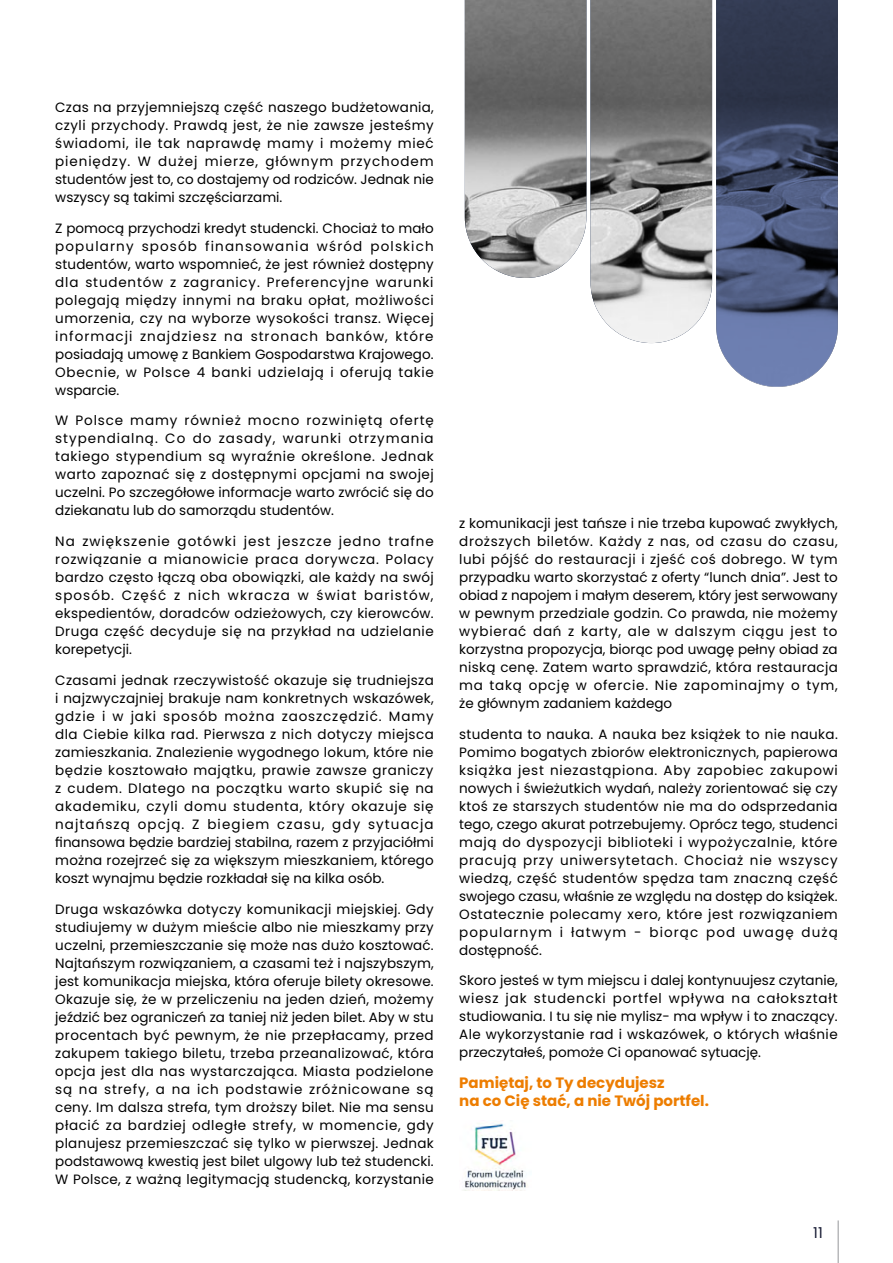
<style>
.page{position:relative;width:893px;height:1263px;background:#fff}
.page>*{position:absolute;margin:0;border:0;box-sizing:border-box;transform-origin:0 0}
.t1{font:700 15px/18px "Poppins";color:#ed7d00}
.t2{font:15px "Poppins";color:#1b1f37}
.t3{font:13.5px/18px "Poppins";letter-spacing:.005em;color:#000;text-align:justify}
</style>
<div class="page">
<img style="left:464px;top:1123px;width:64px;height:68px">
<img style="left:465px;top:0;width:248px;height:344px">
<svg style="left:716px;top:0;width:122px;height:387px;background:#4a5472"></svg>
<hr style="left:838px;top:1220px;width:1px;height:43px;background:#959799">
<p class="t3" style="left:55px;top:98px;width:380px">Czas na przyjemniejszą część naszego budżetowania, czyli przychody. Prawdą jest, że nie zawsze jesteśmy świadomi, ile tak naprawdę mamy i możemy mieć pieniędzy. W dużej mierze, głównym przychodem studentów jest to, co dostajemy od rodziców. Jednak nie wszyscy są takimi szczęściarzami.</p>
<p class="t3" style="left:55px;top:219px;width:380px">Z pomocą przychodzi kredyt studencki. Chociaż to mało popularny sposób finansowania wśród polskich studentów, warto wspomnieć, że jest również dostępny dla studentów z zagranicy. Preferencyjne warunki polegają między innymi na braku opłat, możliwości umorzenia, czy na wyborze wysokości transz. Więcej informacji znajdziesz na stronach banków, które posiadają umowę z Bankiem Gospodarstwa Krajowego.<br>Obecnie, w Polsce 4 banki udzielają i oferują takie wsparcie.</p>
<p class="t3" style="left:55px;top:412px;width:380px">W Polsce mamy również mocno rozwiniętą ofertę stypendialną. Co do zasady, warunki otrzymania takiego stypendium są wyraźnie określone. Jednak warto zapoznać się z dostępnymi opcjami na swojej uczelni. Po szczegółowe informacje warto zwrócić się do dziekanatu lub do samorządu studentów.</p>
<p class="t3" style="left:55px;top:532px;width:380px">Na zwiększenie gotówki jest jeszcze jedno trafne rozwiązanie a mianowicie praca dorywcza. Polacy bardzo często łączą oba obowiązki, ale każdy na swój sposób. Część z nich wkracza w świat baristów, ekspedientów, doradców odzieżowych, czy kierowców.<br>Druga część decyduje się na przykład na udzielanie korepetycji.</p>
<p class="t3" style="left:55px;top:671px;width:380px">Czasami jednak rzeczywistość okazuje się trudniejsza i najzwyczajniej brakuje nam konkretnych wskazówek, gdzie i w jaki sposób można zaoszczędzić. Mamy dla Ciebie kilka rad. Pierwsza z nich dotyczy miejsca zamieszkania. Znalezienie wygodnego lokum, które nie będzie kosztowało majątku, prawie zawsze graniczy z cudem. Dlatego na początku warto skupić się na akademiku, czyli domu studenta, który okazuje się najtańszą opcją. Z biegiem czasu, gdy sytuacja finansowa będzie bardziej stabilna, razem z przyjaciółmi można rozejrzeć się za większym mieszkaniem, którego koszt wynajmu będzie rozkładał się na kilka osób.</p>
<p class="t3" style="left:55px;top:900px;width:380px">Druga wskazówka dotyczy komunikacji miejskiej. Gdy studiujemy w dużym mieście albo nie mieszkamy przy uczelni, przemieszczanie się może nas dużo kosztować.<br>Najtańszym rozwiązaniem, a czasami też i najszybszym, jest komunikacja miejska, która oferuje bilety okresowe.<br>Okazuje się, że w przeliczeniu na jeden dzień, możemy jeździć bez ograniczeń za taniej niż jeden bilet. Aby w stu procentach być pewnym, że nie przepłacamy, przed zakupem takiego biletu, trzeba przeanalizować, która opcja jest dla nas wystarczająca. Miasta podzielone są na strefy, a na ich podstawie zróżnicowane są ceny. Im dalsza strefa, tym droższy bilet. Nie ma sensu płacić za bardziej odległe strefy, w momencie, gdy planujesz przemieszczać się tylko w pierwszej. Jednak podstawową kwestią jest bilet ulgowy lub też studencki.<br>W Polsce, z ważną legitymacją studencką, korzystanie</p>
<p class="t3" style="left:459px;top:514px;width:380px">z komunikacji jest tańsze i nie trzeba kupować zwykłych, droższych biletów. Każdy z nas, od czasu do czasu, lubi pójść do restauracji i zjeść coś dobrego. W tym przypadku warto skorzystać z oferty “lunch dnia”. Jest to obiad z napojem i małym deserem, który jest serwowany w pewnym przedziale godzin. Co prawda, nie możemy wybierać dań z karty, ale w dalszym ciągu jest to korzystna propozycja, biorąc pod uwagę pełny obiad za niską cenę. Zatem warto sprawdzić, która restauracja ma taką opcję w ofercie. Nie zapominajmy o tym, że głównym zadaniem każdego</p>
<p class="t3" style="left:459px;top:725px;width:380px">studenta to nauka. A nauka bez książek to nie nauka.<br>Pomimo bogatych zbiorów elektronicznych, papierowa książka jest niezastąpiona. Aby zapobiec zakupowi nowych i świeżutkich wydań, należy zorientować się czy ktoś ze starszych studentów nie ma do odsprzedania tego, czego akurat potrzebujemy. Oprócz tego, studenci mają do dyspozycji biblioteki i wypożyczalnie, które pracują przy uniwersytetach. Chociaż nie wszyscy wiedzą, część studentów spędza tam znaczną część swojego czasu, właśnie ze względu na dostęp do książek.<br>Ostatecznie polecamy xero, które jest rozwiązaniem popularnym i łatwym - biorąc pod uwagę dużą dostępność.</p>
<p class="t3" style="left:459px;top:971px;width:380px">Skoro jesteś w tym miejscu i dalej kontynuujesz czytanie, wiesz jak studencki portfel wpływa na całokształt studiowania. I tu się nie mylisz- ma wpływ i to znaczący.<br>Ale wykorzystanie rad i wskazówek, o których właśnie przeczytałeś, pomoże Ci opanować sytuację.</p>
<p class="t1" style="left:459px;top:1074px;width:251px">Pamiętaj, to Ty decydujesz<br>na co Cię stać, a nie Twój portfel.</p>
<p class="t2" style="left:813px;top:1224px;width:11px">11</p>
</div>
